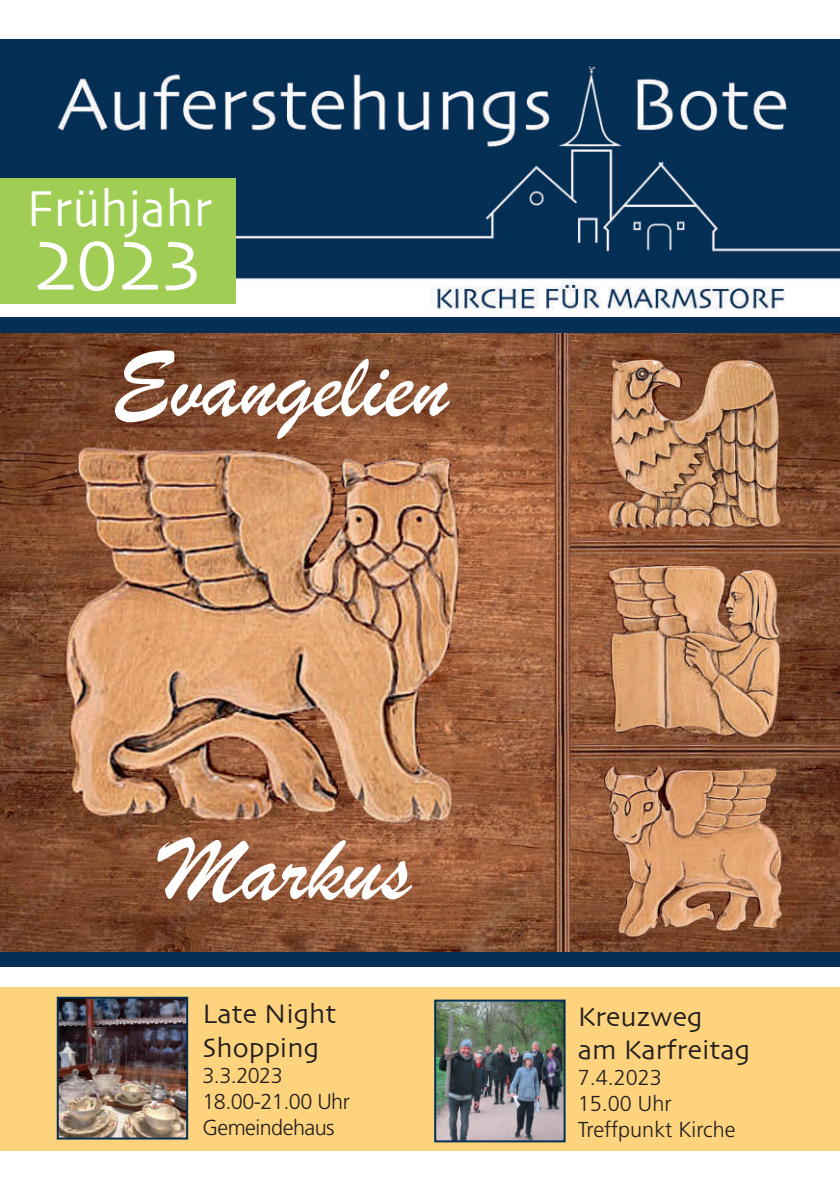
<style>
.page{position:relative;width:840px;height:1191px;background:#fff}
.page>*{position:absolute;margin:0;border:0;box-sizing:border-box;transform-origin:0 0}
.t1{font:96px "Brush Script";color:#fff}
.t2{font:72px "Skia Regular 1 1";color:#fff}
.t3{font:52.8px "Skia Regular 1 1";color:#fff;scale:.91 1}
.t4{font:28px/33.6px "Skia Regular 1 1";color:#231f20}
.t5{font:300 21.6px/26px "Frutiger";letter-spacing:-.025em;color:#231f20}
.t6{font:300 21.6px/26px "Frutiger";color:#231f20}
</style>
<div class="page">
<div style="left:0;top:317px;width:839px;height:649px;background:#062f55"></div>
<img style="left:0;top:40px;width:839px;height:270px">
<div style="left:0;top:178px;width:235px;height:125px;background:#a0ce55"></div>
<div style="left:0;top:987px;width:839px;height:164px;background:#fed37d"></div>
<img style="left:60px;top:999px;width:125px;height:137px">
<div style="left:57px;top:996px;width:131px;height:143px;border:2px solid #062f55"></div>
<img style="left:437px;top:1002px;width:125px;height:137px">
<div style="left:434px;top:999px;width:131px;height:143px;border:2px solid #062f55"></div>
<img style="left:0;top:333px;width:839px;height:618px">
<h3 class="t3" style="left:27px;top:177px;width:205px">Frühjahr</h3>
<h2 class="t2" style="left:34px;top:223px;width:170px">2023</h2>
<h1 class="t1" style="left:112px;top:322px;width:338px">Evangelien</h1>
<h1 class="t1" style="left:161px;top:806px;width:250px">Markus</h1>
<p class="t4" style="left:202px;top:999px;width:135px">Late Night<br>Shopping</p>
<p class="t5" style="left:202px;top:1062px;width:149px">3.3.2023<br>18.00-21.00 Uhr<br>Gemeindehaus</p>
<p class="t4" style="left:577px;top:1001px;width:174px">Kreuzweg<br>am Karfreitag</p>
<p class="t6" style="left:577px;top:1064px;width:159px">7.4.2023<br>15.00 Uhr<br>Treffpunkt Kirche</p>
</div>
